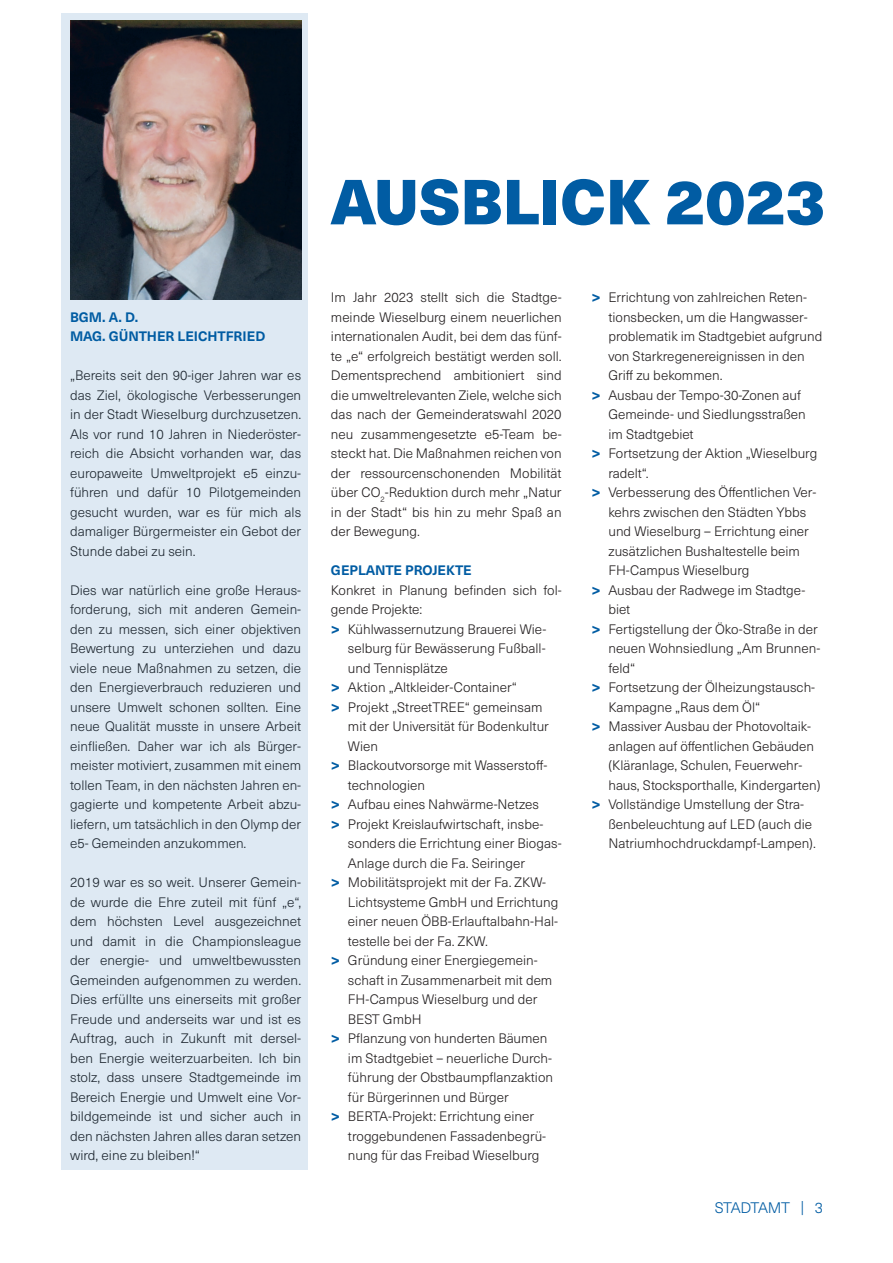
<style>
.page{position:relative;width:893px;height:1263px;background:#fff}
.page>*{position:absolute;margin:0;border:0;box-sizing:border-box;transform-origin:0 0}
.t1{font:900 62.4px "Neue Haas Unica W1 G";color:#015ca3}
.t2{font:300 15px "Neue Haas Unica W1 G";letter-spacing:-.04em;color:#015ca3}
.t3{font:300 13.5px/19.5px "Neue Haas Unica W1 G";color:#231f20;text-align:justify}
.t4{font:700 13.5px/19.5px "Neue Haas Unica W1 G";color:#015ca3}
.s1{font-weight:700;font-size:16.5px;color:#015ca3}
</style>
<div class="page">
<svg style="left:62px;top:13px;width:246px;height:1157px;background:#c1c8d0"></svg>
<p class="t4" style="left:70px;top:306px;width:197px">BGM. A. D.<br>MAG. GÜNTHER LEICHTFRIED</p>
<p class="t3" style="left:70px;top:365px;width:233px">„Bereits seit den 90-iger Jahren war es das Ziel, ökologische Verbesserungen in der Stadt Wieselburg durchzusetzen.<br>Als vor rund 10 Jahren in Niederöster&shy;reich die Absicht vorhanden war, das europaweite Umweltprojekt e5 einzu&shy;führen und dafür 10 Pilotgemeinden gesucht wurden, war es für mich als damaliger Bürgermeister ein Gebot der Stunde dabei zu sein.</p>
<p class="t3" style="left:70px;top:580px;width:233px">Dies war natürlich eine große Heraus&shy;forderung, sich mit anderen Gemein&shy;den zu messen, sich einer objektiven Bewertung zu unterziehen und dazu viele neue Maßnahmen zu setzen, die den Energieverbrauch reduzieren und unsere Umwelt schonen sollten. Eine neue Qualität musste in unsere Arbeit einfließen. Daher war ich als Bürger&shy;meister motiviert, zusammen mit einem tollen Team, in den nächsten Jahren en&shy;gagierte und kompetente Arbeit abzu&shy;liefern, um tatsächlich in den Olymp der e5- Gemeinden anzukommen.</p>
<p class="t3" style="left:70px;top:872px;width:233px">2019 war es so weit. Unserer Gemein&shy;de wurde die Ehre zuteil mit fünf „e“, dem höchsten Level ausgezeichnet und damit in die Championsleague der energie- und umweltbewussten Gemeinden aufgenommen zu werden.<br>Dies erfüllte uns einerseits mit großer Freude und anderseits war und ist es Auftrag, auch in Zukunft mit dersel&shy;ben Energie weiterzuarbeiten. Ich bin stolz, dass unsere Stadtgemeinde im Bereich Energie und Umwelt eine Vor&shy;bildgemeinde ist und sicher auch in den nächsten Jahren alles daran setzen wird, eine zu bleiben!“</p>
<h1 class="t1" style="left:331px;top:153px;width:497px">AUSBLICK 2023</h1>
<p class="t3" style="left:331px;top:287px;width:232px">Im Jahr 2023 stellt sich die Stadtge&shy;meinde Wieselburg einem neuerlichen internationalen Audit, bei dem das fünf&shy;te „e“ erfolgreich bestätigt werden soll.<br>Dementsprechend ambitioniert sind die umweltrelevanten Ziele, welche sich das nach der Gemeinderatswahl 2020 neu zusammengesetzte e5-Team be&shy;steckt hat. Die Maßnahmen reichen von der ressourcenschonenden Mobilität über CO<sub>2</sub>-Reduktion durch mehr „Natur in der Stadt“ bis hin zu mehr Spaß an der Bewegung.</p>
<p class="t4" style="left:331px;top:560px;width:142px">GEPLANTE PROJEKTE</p>
<p class="t3" style="left:331px;top:580px;width:232px;text-align:left">Konkret in Planung befinden sich fol&shy;gende Projekte:<br><span class="s1">&gt;</span> Kühlwassernutzung Brauerei Wie-</p>
<p class="t3" style="left:348px;top:638px;width:199px">selburg für Bewässerung Fußball-</p>
<p class="t3" style="left:348px;top:658px;width:101px">und Tennisplätze</p>
<p class="t3" style="left:331px;top:677px;width:188px"><span class="s1">&gt;</span> Aktion „Altkleider-Container“</p>
<p class="t3" style="left:331px;top:697px;width:213px"><span class="s1">&gt;</span> Projekt „StreetTREE“ gemeinsam</p>
<p class="t3" style="left:348px;top:716px;width:202px">mit der Universität für Bodenkultur</p>
<p class="t3" style="left:348px;top:736px;width:32px">Wien</p>
<p class="t3" style="left:331px;top:755px;width:218px"><span class="s1">&gt;</span> Blackoutvorsorge mit Wasserstoff-</p>
<p class="t3" style="left:348px;top:775px;width:79px">technologien</p>
<p class="t3" style="left:331px;top:794px;width:209px"><span class="s1">&gt;</span> Aufbau eines Nahwärme-Netzes</p>
<p class="t3" style="left:331px;top:814px;width:214px"><span class="s1">&gt;</span> Projekt Kreislaufwirtschaft, insbe-</p>
<p class="t3" style="left:348px;top:833px;width:215px">sonders die Errichtung einer Biogas-</p>
<p class="t3" style="left:348px;top:853px;width:179px">Anlage durch die Fa. Seiringer</p>
<p class="t3" style="left:331px;top:872px;width:216px"><span class="s1">&gt;</span> Mobilitätsprojekt mit der Fa. ZKW-</p>
<p class="t3" style="left:348px;top:892px;width:212px">Lichtsysteme GmbH und Errichtung</p>
<p class="t3" style="left:348px;top:911px;width:212px">einer neuen ÖBB-Erlauftalbahn-Hal-</p>
<p class="t3" style="left:348px;top:931px;width:142px">testelle bei der Fa. ZKW.</p>
<p class="t3" style="left:331px;top:950px;width:208px"><span class="s1">&gt;</span> Gründung einer Energiegemein-</p>
<p class="t3" style="left:348px;top:970px;width:206px">schaft in Zusammenarbeit mit dem</p>
<p class="t3" style="left:348px;top:989px;width:191px">FH-Campus Wieselburg und der</p>
<p class="t3" style="left:348px;top:1009px;width:75px">BEST GmbH</p>
<p class="t3" style="left:331px;top:1028px;width:218px"><span class="s1">&gt;</span> Pflanzung von hunderten Bäumen</p>
<p class="t3" style="left:348px;top:1048px;width:206px">im Stadtgebiet – neuerliche Durch-</p>
<p class="t3" style="left:348px;top:1067px;width:207px">führung der Obstbaumpflanzaktion</p>
<p class="t3" style="left:348px;top:1087px;width:162px">für Bürgerinnen und Bürger</p>
<p class="t3" style="left:331px;top:1106px;width:205px"><span class="s1">&gt;</span> BERTA-Projekt: Errichtung einer</p>
<p class="t3" style="left:348px;top:1126px;width:200px">troggebundenen Fassadenbegrü-</p>
<p class="t3" style="left:348px;top:1145px;width:193px">nung für das Freibad Wieselburg</p>
<p class="t3" style="left:591px;top:287px;width:217px"><span class="s1">&gt;</span> Errichtung von zahlreichen Reten-</p>
<p class="t3" style="left:608px;top:307px;width:201px">tionsbecken, um die Hangwasser-</p>
<p class="t3" style="left:608px;top:326px;width:216px">problematik im Stadtgebiet aufgrund</p>
<p class="t3" style="left:608px;top:346px;width:198px">von Starkregenereignissen in den</p>
<p class="t3" style="left:608px;top:365px;width:116px">Griff zu bekommen.</p>
<p class="t3" style="left:591px;top:385px;width:211px"><span class="s1">&gt;</span> Ausbau der Tempo-30-Zonen auf</p>
<p class="t3" style="left:608px;top:404px;width:199px">Gemeinde- und Siedlungsstraßen</p>
<p class="t3" style="left:608px;top:424px;width:87px">im Stadtgebiet</p>
<p class="t3" style="left:591px;top:443px;width:227px"><span class="s1">&gt;</span> Fortsetzung der Aktion „Wieselburg</p>
<p class="t3" style="left:608px;top:463px;width:42px">radelt“.</p>
<p class="t3" style="left:591px;top:482px;width:226px"><span class="s1">&gt;</span> Verbesserung des Öffentlichen Ver-</p>
<p class="t3" style="left:608px;top:502px;width:199px">kehrs zwischen den Städten Ybbs</p>
<p class="t3" style="left:608px;top:521px;width:202px">und Wieselburg – Errichtung einer</p>
<p class="t3" style="left:608px;top:541px;width:193px">zusätzlichen Bushaltestelle beim</p>
<p class="t3" style="left:608px;top:560px;width:142px">FH-Campus Wieselburg</p>
<p class="t3" style="left:591px;top:580px;width:215px"><span class="s1">&gt;</span> Ausbau der Radwege im Stadtge-</p>
<p class="t3" style="left:608px;top:599px;width:23px">biet</p>
<p class="t3" style="left:591px;top:619px;width:228px"><span class="s1">&gt;</span> Fertigstellung der Öko-Straße in der</p>
<p class="t3" style="left:608px;top:638px;width:213px">neuen Wohnsiedlung „Am Brunnen-</p>
<p class="t3" style="left:608px;top:658px;width:28px">feld“</p>
<p class="t3" style="left:591px;top:677px;width:225px"><span class="s1">&gt;</span> Fortsetzung der Ölheizungstausch-</p>
<p class="t3" style="left:608px;top:697px;width:153px">Kampagne „Raus dem Öl“</p>
<p class="t3" style="left:591px;top:716px;width:221px"><span class="s1">&gt;</span> Massiver Ausbau der Photovoltaik-</p>
<p class="t3" style="left:608px;top:736px;width:207px">anlagen auf öffentlichen Gebäuden</p>
<p class="t3" style="left:608px;top:755px;width:196px">(Kläranlage, Schulen, Feuerwehr-</p>
<p class="t3" style="left:608px;top:775px;width:213px">haus, Stocksporthalle, Kindergarten)</p>
<p class="t3" style="left:591px;top:794px;width:214px"><span class="s1">&gt;</span> Vollständige Umstellung der Stra-</p>
<p class="t3" style="left:608px;top:814px;width:205px">ßenbeleuchtung auf LED (auch die</p>
<p class="t3" style="left:608px;top:833px;width:209px">Natriumhochdruckdampf-Lampen).</p>
<p class="t2" style="left:715px;top:1197px;width:109px">STADTAMT | 3</p>
</div>
